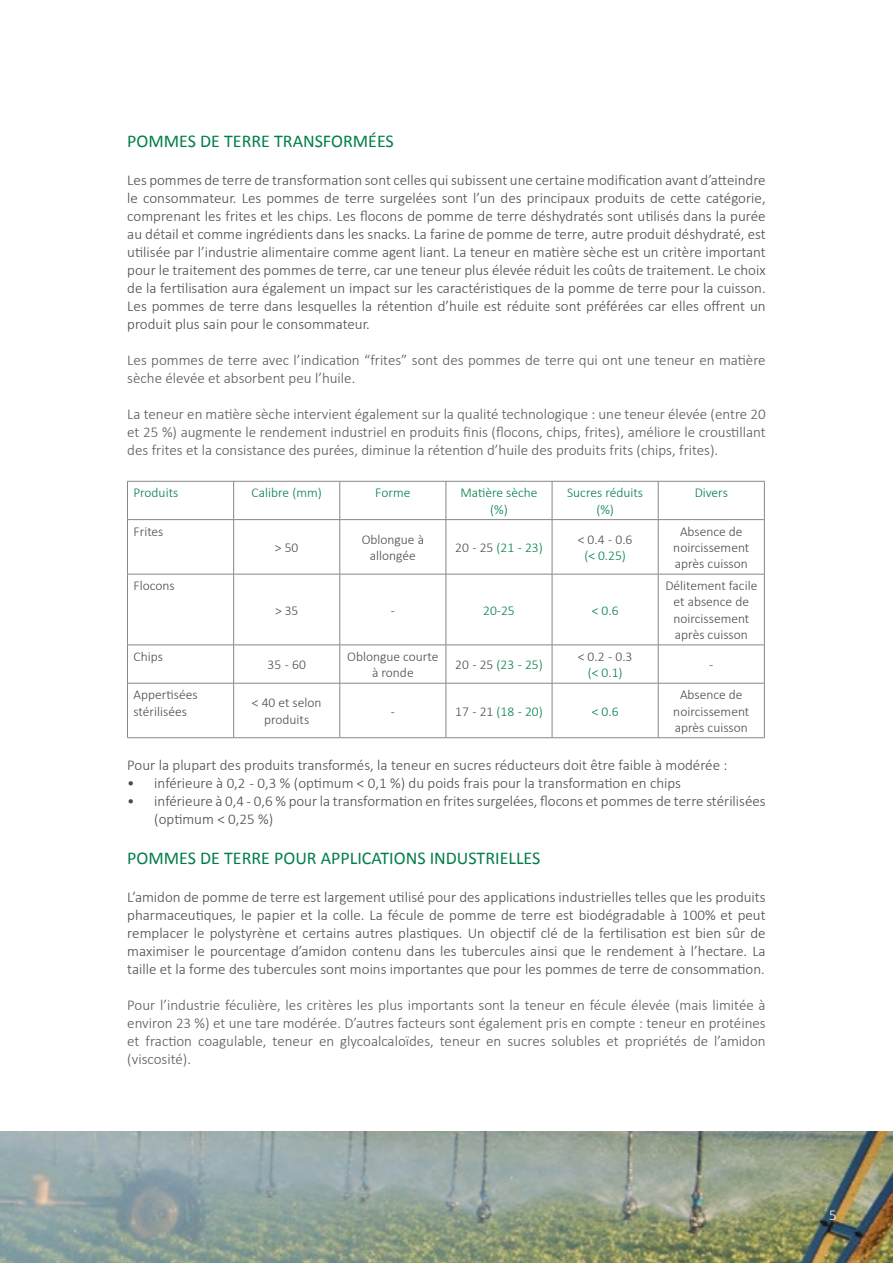
<style>
.page{position:relative;width:893px;height:1263px;background:#fff}
.page>*{position:absolute;margin:0;border:0;box-sizing:border-box;transform-origin:0 0}
.t1{font:18px "Calibri";color:#007e48}
.t2{font:300 15px/18px "Calibri";color:#4a4a49;text-align:justify}
.t3{font:300 15px/18px "Calibri";color:#575756;text-align:justify}
.t4{font:300 15px "Calibri";color:#fff}
.t5{font:300 13.5px/16.2px "Calibri";color:#4a4a49;text-align:center}
.t6{font:300 13.5px/16.2px "Calibri";color:#007e48;text-align:center}
.s1{color:#4a4a49}
</style>
<div class="page">
<hr style="left:127px;top:481px;width:107px;height:1px;background:#878787">
<hr style="left:127px;top:481px;width:1px;height:38px;background:#878787">
<hr style="left:234px;top:481px;width:106px;height:1px;background:#878787">
<hr style="left:233px;top:481px;width:1px;height:38px;background:#878787">
<hr style="left:340px;top:481px;width:106px;height:1px;background:#878787">
<hr style="left:340px;top:481px;width:1px;height:38px;background:#878787">
<hr style="left:446px;top:481px;width:106px;height:1px;background:#878787">
<hr style="left:446px;top:481px;width:1px;height:38px;background:#878787">
<hr style="left:552px;top:481px;width:106px;height:1px;background:#878787">
<hr style="left:552px;top:481px;width:1px;height:38px;background:#878787">
<hr style="left:658px;top:481px;width:106px;height:1px;background:#878787">
<hr style="left:658px;top:481px;width:1px;height:38px;background:#878787">
<hr style="left:764px;top:481px;width:1px;height:38px;background:#878787">
<hr style="left:127px;top:519px;width:107px;height:1px;background:#878787">
<hr style="left:127px;top:520px;width:1px;height:54px;background:#878787">
<hr style="left:234px;top:519px;width:106px;height:1px;background:#878787">
<hr style="left:233px;top:520px;width:1px;height:54px;background:#878787">
<hr style="left:340px;top:519px;width:106px;height:1px;background:#878787">
<hr style="left:340px;top:520px;width:1px;height:54px;background:#878787">
<hr style="left:446px;top:519px;width:106px;height:1px;background:#878787">
<hr style="left:446px;top:520px;width:1px;height:54px;background:#878787">
<hr style="left:552px;top:519px;width:106px;height:1px;background:#878787">
<hr style="left:552px;top:520px;width:1px;height:54px;background:#878787">
<hr style="left:658px;top:519px;width:106px;height:1px;background:#878787">
<hr style="left:658px;top:520px;width:1px;height:54px;background:#878787">
<hr style="left:764px;top:520px;width:1px;height:54px;background:#878787">
<hr style="left:127px;top:574px;width:107px;height:1px;background:#878787">
<hr style="left:127px;top:574px;width:1px;height:71px;background:#878787">
<hr style="left:234px;top:574px;width:106px;height:1px;background:#878787">
<hr style="left:233px;top:574px;width:1px;height:71px;background:#878787">
<hr style="left:340px;top:574px;width:106px;height:1px;background:#878787">
<hr style="left:340px;top:574px;width:1px;height:71px;background:#878787">
<hr style="left:446px;top:574px;width:106px;height:1px;background:#878787">
<hr style="left:446px;top:574px;width:1px;height:71px;background:#878787">
<hr style="left:552px;top:574px;width:106px;height:1px;background:#878787">
<hr style="left:552px;top:574px;width:1px;height:71px;background:#878787">
<hr style="left:658px;top:574px;width:106px;height:1px;background:#878787">
<hr style="left:658px;top:574px;width:1px;height:71px;background:#878787">
<hr style="left:764px;top:574px;width:1px;height:71px;background:#878787">
<hr style="left:127px;top:645px;width:107px;height:1px;background:#878787">
<hr style="left:127px;top:645px;width:1px;height:38px;background:#878787">
<hr style="left:234px;top:645px;width:106px;height:1px;background:#878787">
<hr style="left:233px;top:645px;width:1px;height:38px;background:#878787">
<hr style="left:340px;top:645px;width:106px;height:1px;background:#878787">
<hr style="left:340px;top:645px;width:1px;height:38px;background:#878787">
<hr style="left:446px;top:645px;width:106px;height:1px;background:#878787">
<hr style="left:446px;top:645px;width:1px;height:38px;background:#878787">
<hr style="left:552px;top:645px;width:106px;height:1px;background:#878787">
<hr style="left:552px;top:645px;width:1px;height:38px;background:#878787">
<hr style="left:658px;top:645px;width:106px;height:1px;background:#878787">
<hr style="left:658px;top:645px;width:1px;height:38px;background:#878787">
<hr style="left:764px;top:645px;width:1px;height:38px;background:#878787">
<hr style="left:127px;top:683px;width:107px;height:1px;background:#878787">
<hr style="left:127px;top:683px;width:1px;height:54px;background:#878787">
<hr style="left:234px;top:683px;width:106px;height:1px;background:#878787">
<hr style="left:233px;top:683px;width:1px;height:54px;background:#878787">
<hr style="left:340px;top:683px;width:106px;height:1px;background:#878787">
<hr style="left:340px;top:683px;width:1px;height:54px;background:#878787">
<hr style="left:446px;top:683px;width:106px;height:1px;background:#878787">
<hr style="left:446px;top:683px;width:1px;height:54px;background:#878787">
<hr style="left:552px;top:683px;width:106px;height:1px;background:#878787">
<hr style="left:552px;top:683px;width:1px;height:54px;background:#878787">
<hr style="left:658px;top:683px;width:106px;height:1px;background:#878787">
<hr style="left:658px;top:683px;width:1px;height:54px;background:#878787">
<hr style="left:764px;top:683px;width:1px;height:54px;background:#878787">
<hr style="left:127px;top:737px;width:107px;height:1px;background:#878787">
<hr style="left:234px;top:737px;width:106px;height:1px;background:#878787">
<hr style="left:340px;top:737px;width:106px;height:1px;background:#878787">
<hr style="left:446px;top:737px;width:106px;height:1px;background:#878787">
<hr style="left:552px;top:737px;width:106px;height:1px;background:#878787">
<hr style="left:658px;top:737px;width:106px;height:1px;background:#878787">
<img style="left:0;top:1131px;width:893px;height:132px">
<p class="t1" style="left:127px;top:130px;width:268px">POMMES DE TERRE TRANSFORMÉES</p>
<p class="t2" style="left:127px;top:171px;width:640px">Les pommes de terre de transformation sont celles qui subissent une certaine modification avant d’atteindre le consommateur. Les pommes de terre surgelées sont l’un des principaux produits de cette catégorie, comprenant les frites et les chips. Les flocons de pomme de terre déshydratés sont utilisés dans la purée au détail et comme ingrédients dans les snacks. La farine de pomme de terre, autre produit déshydraté, est utilisée par l’industrie alimentaire comme agent liant. La teneur en matière sèche est un critère important pour le traitement des pommes de terre, car une teneur plus élevée réduit les coûts de traitement. Le choix de la fertilisation aura également un impact sur les caractéristiques de la pomme de terre pour la cuisson.<br>Les pommes de terre dans lesquelles la rétention d’huile est réduite sont préférées car elles offrent un produit plus sain pour le consommateur.</p>
<p class="t3" style="left:127px;top:351px;width:640px">Les pommes de terre avec l’indication “frites” sont des pommes de terre qui ont une teneur en matière sèche élevée et absorbent peu l’huile.</p>
<p class="t3" style="left:127px;top:405px;width:640px">La teneur en matière sèche intervient également sur la qualité technologique : une teneur élevée (entre 20 et 25 %) augmente le rendement industriel en produits finis (flocons, chips, frites), améliore le croustillant des frites et la consistance des purées, diminue la rétention d’huile des produits frits (chips, frites).</p>
<p class="t6" style="left:133px;top:485px;width:46px">Produits</p>
<p class="t6" style="left:252px;top:485px;width:72px">Calibre (mm)</p>
<p class="t6" style="left:375px;top:485px;width:37px">Forme</p>
<p class="t6" style="left:460px;top:485px;width:79px">Matière sèche (%)</p>
<p class="t6" style="left:567px;top:485px;width:78px">Sucres réduits (%)</p>
<p class="t6" style="left:695px;top:485px;width:35px">Divers</p>
<p class="t5" style="left:133px;top:523px;width:32px">Frites</p>
<p class="t5" style="left:275px;top:539px;width:25px">&gt; 50</p>
<p class="t5" style="left:362px;top:531px;width:64px">Oblongue à allongée</p>
<p class="t6" style="left:455px;top:539px;width:89px"><span class="s1">20 - 25</span> (21 - 23)</p>
<p class="t5" style="left:673px;top:523px;width:77px">Absence de noircissement après cuisson</p>
<p class="t5" style="left:578px;top:531px;width:56px">&lt; 0.4 - 0.6</p>
<p class="t6" style="left:584px;top:547px;width:43px">(&lt; 0.25)</p>
<p class="t5" style="left:134px;top:577px;width:43px">Flocons</p>
<p class="t5" style="left:134px;top:648px;width:31px">Chips</p>
<p class="t5" style="left:275px;top:602px;width:25px">&gt; 35</p>
<p class="t5" style="left:391px;top:602px;width:6px">-</p>
<p class="t6" style="left:483px;top:602px;width:33px">20-25</p>
<p class="t6" style="left:592px;top:602px;width:28px">&lt; 0.6</p>
<p class="t5" style="left:268px;top:656px;width:40px">35 - 60</p>
<p class="t5" style="left:347px;top:648px;width:93px">Oblongue courte à ronde</p>
<p class="t6" style="left:455px;top:656px;width:89px"><span class="s1">20 - 25</span> (23 - 25)</p>
<p class="t5" style="left:578px;top:648px;width:56px">&lt; 0.2 - 0.3</p>
<p class="t6" style="left:588px;top:664px;width:36px">(&lt; 0.1)</p>
<p class="t5" style="left:665px;top:577px;width:93px">Délitement facile et absence de noircissement après cuisson</p>
<p class="t5" style="left:709px;top:656px;width:6px">-</p>
<p class="t5" style="left:134px;top:687px;width:66px;text-align:left">Appertisées stérilisées</p>
<p class="t5" style="left:252px;top:695px;width:71px">&lt; 40 et selon produits</p>
<p class="t5" style="left:673px;top:687px;width:77px">Absence de noircissement après cuisson</p>
<p class="t2" style="left:127px;top:756px;width:602px">Pour la plupart des produits transformés, la teneur en sucres réducteurs doit être faible à modérée :</p>
<p class="t2" style="left:127px;top:774px;width:555px">• inférieure à 0,2 - 0,3 % (optimum &lt; 0,1 %) du poids frais pour la transformation en chips</p>
<p class="t2" style="left:154px;top:792px;width:613px;text-indent:-27px">• inférieure à 0,4 - 0,6 % pour la transformation en frites surgelées, flocons et pommes de terre stérilisées (optimum &lt; 0,25 %)</p>
<p class="t5" style="left:391px;top:703px;width:6px">-</p>
<p class="t6" style="left:455px;top:703px;width:89px"><span class="s1">17 - 21</span> (18 - 20)</p>
<p class="t6" style="left:592px;top:703px;width:28px">&lt; 0.6</p>
<p class="t1" style="left:127px;top:847px;width:415px">POMMES DE TERRE POUR APPLICATIONS INDUSTRIELLES</p>
<p class="t2" style="left:127px;top:888px;width:640px">L’amidon de pomme de terre est largement utilisé pour des applications industrielles telles que les produits pharmaceutiques, le papier et la colle. La fécule de pomme de terre est biodégradable à 100% et peut remplacer le polystyrène et certains autres plastiques. Un objectif clé de la fertilisation est bien sûr de maximiser le pourcentage d’amidon contenu dans les tubercules ainsi que le rendement à l’hectare. La taille et la forme des tubercules sont moins importantes que pour les pommes de terre de consommation.</p>
<p class="t3" style="left:127px;top:996px;width:640px">Pour l’industrie féculière, les critères les plus importants sont la teneur en fécule élevée (mais limitée à environ 23 %) et une tare modérée. D’autres facteurs sont également pris en compte : teneur en protéines et fraction coagulable, teneur en glycoalcaloïdes, teneur en sucres solubles et propriétés de l’amidon (viscosité).</p>
<p class="t4" style="left:829px;top:1206px;width:9px">5</p>
</div>
